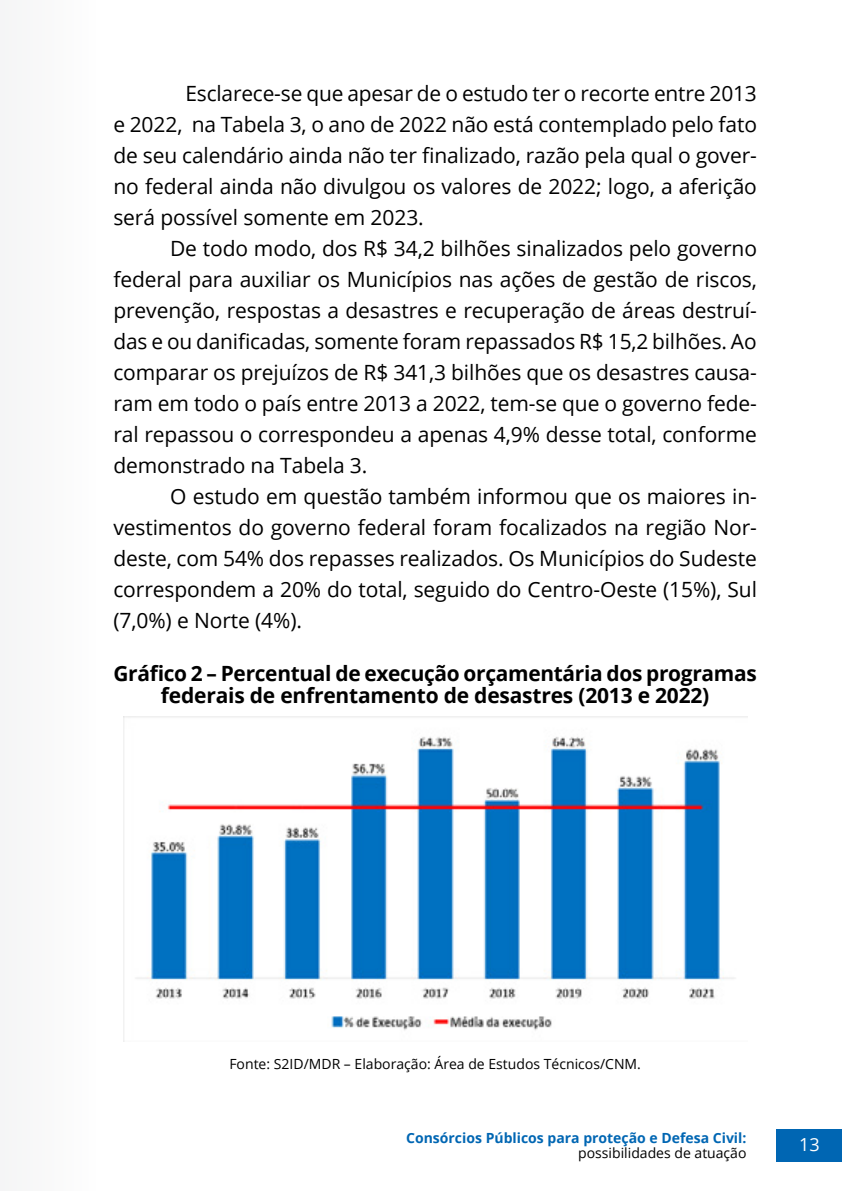
<style>
.page{position:relative;width:842px;height:1191px;background:#fff}
.page>*{position:absolute;margin:0;border:0;box-sizing:border-box;transform-origin:0 0}
.t1{font:21px/31px "Open Sans";letter-spacing:-.005em;color:#000;text-align:justify}
.t2{font:700 21px/22px "Open Sans";letter-spacing:-.015em;color:#000;text-align:center}
.t3{font:18px "Open Sans";color:#fff}
.t4{font:14px "Open Sans";color:#000}
.t5{font:700 14px "Open Sans";color:#0066b3}
</style>
<div class="page">
<div style="left:0;top:0;width:99px;height:1191px;background:#f9f9f9"></div>
<div style="left:777px;top:1129px;width:65px;height:33px;background:#0066b3"></div>
<img style="left:123px;top:716px;width:624px;height:325px">
<p class="t1" style="left:113px;top:77px;width:645px;text-indent:72px">Esclarece-se que apesar de o estudo ter o recorte entre 2013 e 2022, na Tabela 3, o ano de 2022 não está contemplado pelo fato de seu calendário ainda não ter finalizado, razão pela qual o gover&shy;no federal ainda não divulgou os valores de 2022; logo, a aferição será possível somente em 2023.</p>
<p class="t1" style="left:113px;top:232px;width:645px;text-indent:57px">De todo modo, dos R$ 34,2 bilhões sinalizados pelo governo federal para auxiliar os Municípios nas ações de gestão de riscos, prevenção, respostas a desastres e recuperação de áreas destruí&shy;das e ou danificadas, somente foram repassados R$ 15,2 bilhões. Ao comparar os prejuízos de R$ 341,3 bilhões que os desastres causa&shy;ram em todo o país entre 2013 a 2022, tem-se que o governo fede&shy;ral repassou o correspondeu a apenas 4,9% desse total, conforme demonstrado na Tabela 3.</p>
<p class="t1" style="left:113px;top:480px;width:645px;text-indent:57px">O estudo em questão também informou que os maiores in&shy;vestimentos do governo federal foram focalizados na região Nor&shy;deste, com 54% dos repasses realizados. Os Municípios do Sudeste correspondem a 20% do total, seguido do Centro-Oeste (15%), Sul (7,0%) e Norte (4%).</p>
<p class="t2" style="left:113px;top:662px;width:645px">Gráfico 2 – Percentual de execução orçamentária dos programas federais de enfrentamento de desastres (2013 e 2022)</p>
<p class="t4" style="left:229px;top:1054px;width:413px">Fonte: S2ID/MDR – Elaboração: Área de Estudos Técnicos/CNM.</p>
<p class="t5" style="left:406px;top:1128px;width:342px">Consórcios Públicos para proteção e Defesa Civil:</p>
<p class="t4" style="left:578px;top:1143px;width:170px">possibilidades de atuação</p>
<p class="t3" style="left:799px;top:1132px;width:22px">13</p>
</div>
